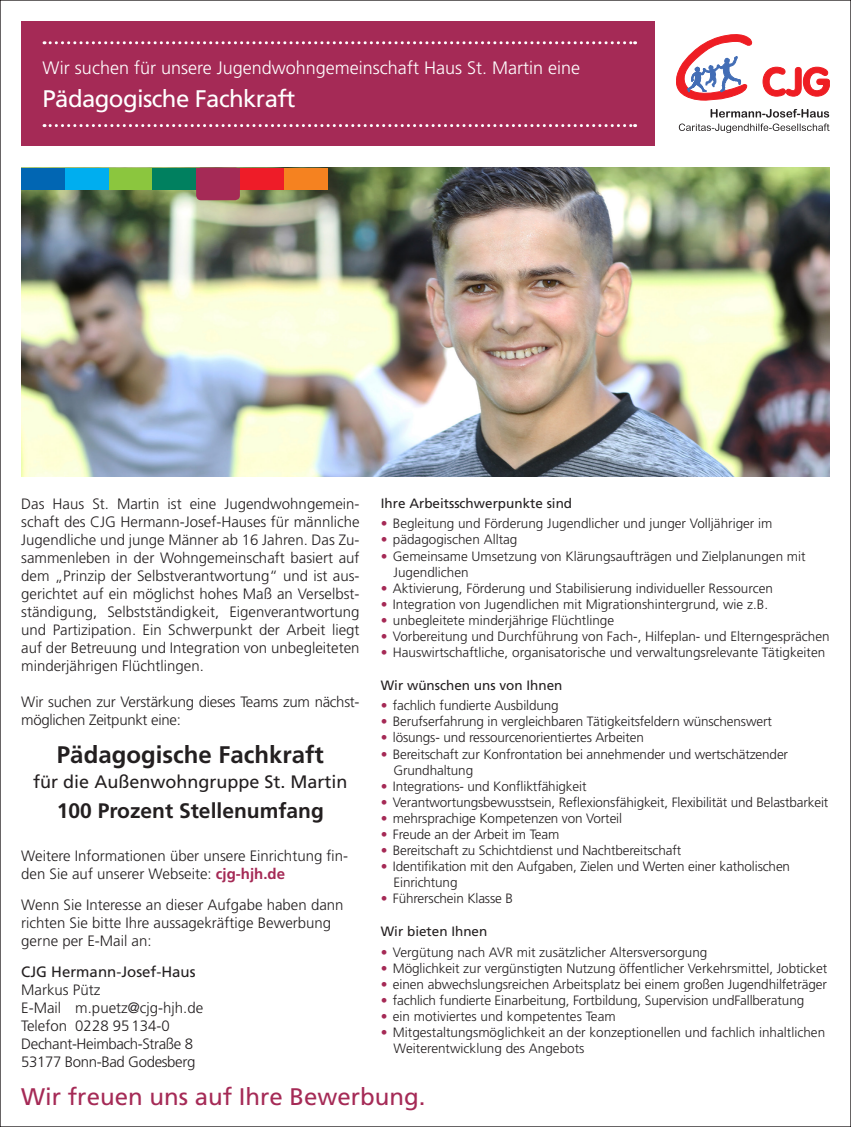
<style>
.page{position:relative;width:851px;height:1127px;background:#fff}
.page>*{position:absolute;margin:0;border:0;box-sizing:border-box;transform-origin:0 0}
.t1{font:24px "Frutiger LT Pro";color:#a52a56}
.t2{font:700 24px "Frutiger LT Pro";color:#231f20}
.t3{font:24px "Frutiger LT Pro";letter-spacing:-.025em;color:#fff}
.t4{font:700 21px "Frutiger LT Pro";color:#231f20}
.t5{font:300 18px "Frutiger LT Std";color:#fff}
.t6{font:18px "Frutiger LT Pro";color:#231f20}
.t7{font:300 15px/18px "Frutiger LT Pro";color:#231f20}
.t8{font:300 15px/18px "Frutiger LT Pro";letter-spacing:-.025em;color:#231f20}
.t9{font:300 15px/18px "Frutiger LT Pro";letter-spacing:-.02em;color:#231f20}
.t10{font:15px "Frutiger LT Pro";color:#231f20}
.t11{font:300 13.5px/16px "Frutiger LT Pro";letter-spacing:-.005em;color:#231f20}
.t12{font:13.5px "Frutiger LT Pro";color:#231f20}
.s1{color:#a52a56}
.s2{font-weight:700;color:#a52a56}
</style>
<div class="page">
<div style="left:21px;top:21px;width:634px;height:125px;background:#a52a56"></div>
<svg style="left:44px;top:41px;width:591px;height:3px"></svg>
<svg style="left:44px;top:124px;width:591px;height:3px"></svg>
<img style="left:21px;top:168px;width:808px;height:309px">
<div style="left:196px;top:168px;width:44px;height:32px;background:#a52a56;border-radius:5px"></div>
<div style="left:284px;top:168px;width:43px;height:21px;background:#f58220"></div>
<div style="left:240px;top:168px;width:44px;height:21px;background:#ee1c28"></div>
<div style="left:21px;top:168px;width:44px;height:21px;background:#0166b3"></div>
<div style="left:65px;top:168px;width:44px;height:21px;background:#00aeef"></div>
<div style="left:109px;top:168px;width:43px;height:21px;background:#8bc63e"></div>
<div style="left:152px;top:168px;width:44px;height:21px;background:#00805f"></div>
<div style="left:196px;top:168px;width:44px;height:21px;background:#a52a56"></div>
<svg style="left:710px;top:109px;width:119px;height:9px"></svg>
<svg style="left:678px;top:124px;width:151px;height:9px"></svg>
<svg style="left:762px;top:67px;width:67px;height:29px"></svg>
<svg style="left:676px;top:35px;width:77px;height:66px"></svg>
<h3 class="t5" style="left:43px;top:58px;width:539px">Wir suchen für unsere Jugendwohngemeinschaft Haus St. Martin eine</h3>
<h1 class="t3" style="left:43px;top:85px;width:254px">Pädagogische Fachkraft</h1>
<p class="t12" style="left:381px;top:495px;width:193px">Ihre Arbeitsschwerpunkte sind</p>
<p class="t11" style="left:381px;top:516px;width:393px"><span class="s1">•</span> Begleitung und Förderung Jugendlicher und junger Volljähriger im</p>
<p class="t11" style="left:381px;top:532px;width:138px"><span class="s1">•</span> pädagogischen Alltag</p>
<p class="t11" style="left:393px;top:548px;width:413px;text-indent:-13px"><span class="s1">•</span> Gemeinsame Umsetzung von Klärungsaufträgen und Zielplanungen mit<br>Jugendlichen</p>
<p class="t11" style="left:381px;top:580px;width:393px"><span class="s1">•</span> Aktivierung, Förderung und Stabilisierung individueller Ressourcen</p>
<p class="t11" style="left:381px;top:596px;width:389px"><span class="s1">•</span> Integration von Jugendlichen mit Migrationshintergrund, wie z.B.</p>
<p class="t11" style="left:381px;top:612px;width:235px"><span class="s1">•</span> unbegleitete minderjährige Flüchtlinge</p>
<p class="t11" style="left:381px;top:628px;width:450px"><span class="s1">•</span> Vorbereitung und Durchführung von Fach-, Hilfeplan- und Elterngesprächen</p>
<p class="t11" style="left:381px;top:644px;width:446px"><span class="s1">•</span> Hauswirtschaftliche, organisatorische und verwaltungsrelevante Tätigkeiten</p>
<p class="t12" style="left:381px;top:677px;width:183px">Wir wünschen uns von Ihnen</p>
<p class="t11" style="left:381px;top:698px;width:179px"><span class="s1">•</span> fachlich fundierte Ausbildung</p>
<p class="t11" style="left:381px;top:714px;width:392px"><span class="s1">•</span> Berufserfahrung in vergleichbaren Tätigkeitsfeldern wünschenswert</p>
<p class="t11" style="left:381px;top:730px;width:265px"><span class="s1">•</span> lösungs- und ressourcenorientiertes Arbeiten</p>
<p class="t11" style="left:393px;top:746px;width:396px;text-indent:-13px"><span class="s1">•</span> Bereitschaft zur Konfrontation bei annehmender und wertschätzender<br>Grundhaltung</p>
<p class="t11" style="left:381px;top:778px;width:207px"><span class="s1">•</span> Integrations- und Konfliktfähigkeit</p>
<p class="t11" style="left:381px;top:794px;width:449px"><span class="s1">•</span> Verantwortungsbewusstsein, Reflexionsfähigkeit, Flexibilität und Belastbarkeit</p>
<p class="t11" style="left:381px;top:810px;width:243px"><span class="s1">•</span> mehrsprachige Kompetenzen von Vorteil</p>
<p class="t11" style="left:381px;top:826px;width:180px"><span class="s1">•</span> Freude an der Arbeit im Team</p>
<p class="t11" style="left:381px;top:842px;width:302px"><span class="s1">•</span> Bereitschaft zu Schichtdienst und Nachtbereitschaft</p>
<p class="t11" style="left:393px;top:858px;width:398px;text-indent:-13px"><span class="s1">•</span> Identifikation mit den Aufgaben, Zielen und Werten einer katholischen<br>Einrichtung</p>
<p class="t11" style="left:381px;top:890px;width:134px"><span class="s1">•</span> Führerschein Klasse B</p>
<p class="t12" style="left:381px;top:924px;width:108px">Wir bieten Ihnen</p>
<p class="t11" style="left:381px;top:944px;width:328px"><span class="s1">•</span> Vergütung nach AVR mit zusätzlicher Altersversorgung</p>
<p class="t11" style="left:381px;top:960px;width:448px"><span class="s1">•</span> Möglichkeit zur vergünstigten Nutzung öffentlicher Verkehrsmittel, Jobticket</p>
<p class="t11" style="left:381px;top:976px;width:447px"><span class="s1">•</span> einen abwechslungsreichen Arbeitsplatz bei einem großen Jugendhilfeträger</p>
<p class="t11" style="left:381px;top:992px;width:425px"><span class="s1">•</span> fachlich fundierte Einarbeitung, Fortbildung, Supervision undFallberatung</p>
<p class="t11" style="left:381px;top:1008px;width:236px"><span class="s1">•</span> ein motiviertes und kompetentes Team</p>
<p class="t11" style="left:393px;top:1024px;width:433px;text-indent:-13px"><span class="s1">•</span> Mitgestaltungsmöglichkeit an der konzeptionellen und fachlich inhaltlichen<br>Weiterentwicklung des Angebots</p>
<h1 class="t1" style="left:21px;top:1082px;width:406px">Wir freuen uns auf Ihre Bewerbung.</h1>
<p class="t7" style="left:21px;top:495px;width:340px;text-align:justify">Das Haus St. Martin ist eine Jugendwohngemein&shy;schaft des CJG Hermann-Josef-Hauses für männliche Jugendliche und junge Männer ab 16 Jahren. Das Zu&shy;sammenleben in der Wohngemeinschaft basiert auf dem „Prinzip der Selbstverantwortung“ und ist aus&shy;gerichtet auf ein möglichst hohes Maß an Verselbst&shy;ständigung, Selbstständigkeit, Eigenverantwortung und Partizipation. Ein Schwerpunkt der Arbeit liegt auf der Betreuung und Integration von unbegleiteten minderjährigen Flüchtlingen.</p>
<p class="t9" style="left:21px;top:693px;width:340px">Wir suchen zur Verstärkung dieses Teams zum nächst&shy;möglichen Zeitpunkt eine:</p>
<h1 class="t2" style="left:57px;top:740px;width:268px">Pädagogische Fachkraft</h1>
<h3 class="t6" style="left:33px;top:771px;width:316px">für die Außenwohngruppe St. Martin</h3>
<h2 class="t4" style="left:57px;top:798px;width:268px">100 Prozent Stellenumfang</h2>
<p class="t7" style="left:21px;top:847px;width:328px">Weitere Informationen über unsere Einrichtung fin&shy;den Sie auf unserer Webseite: <span class="s2">cjg-hjh.de</span></p>
<p class="t7" style="left:21px;top:896px;width:324px">Wenn Sie Interesse an dieser Aufgabe haben dann richten Sie bitte Ihre aussagekräftige Bewerbung gerne per E-Mail an:</p>
<p class="t10" style="left:21px;top:963px;width:176px">CJG Hermann-Josef-Haus</p>
<p class="t8" style="left:21px;top:981px;width:183px">Markus Pütz<br>E-Mail m.puetz@cjg-hjh.de<br>Telefon 0228 95134-0<br>Dechant-Heimbach-Straße 8<br>53177 Bonn-Bad Godesberg</p>
</div>
